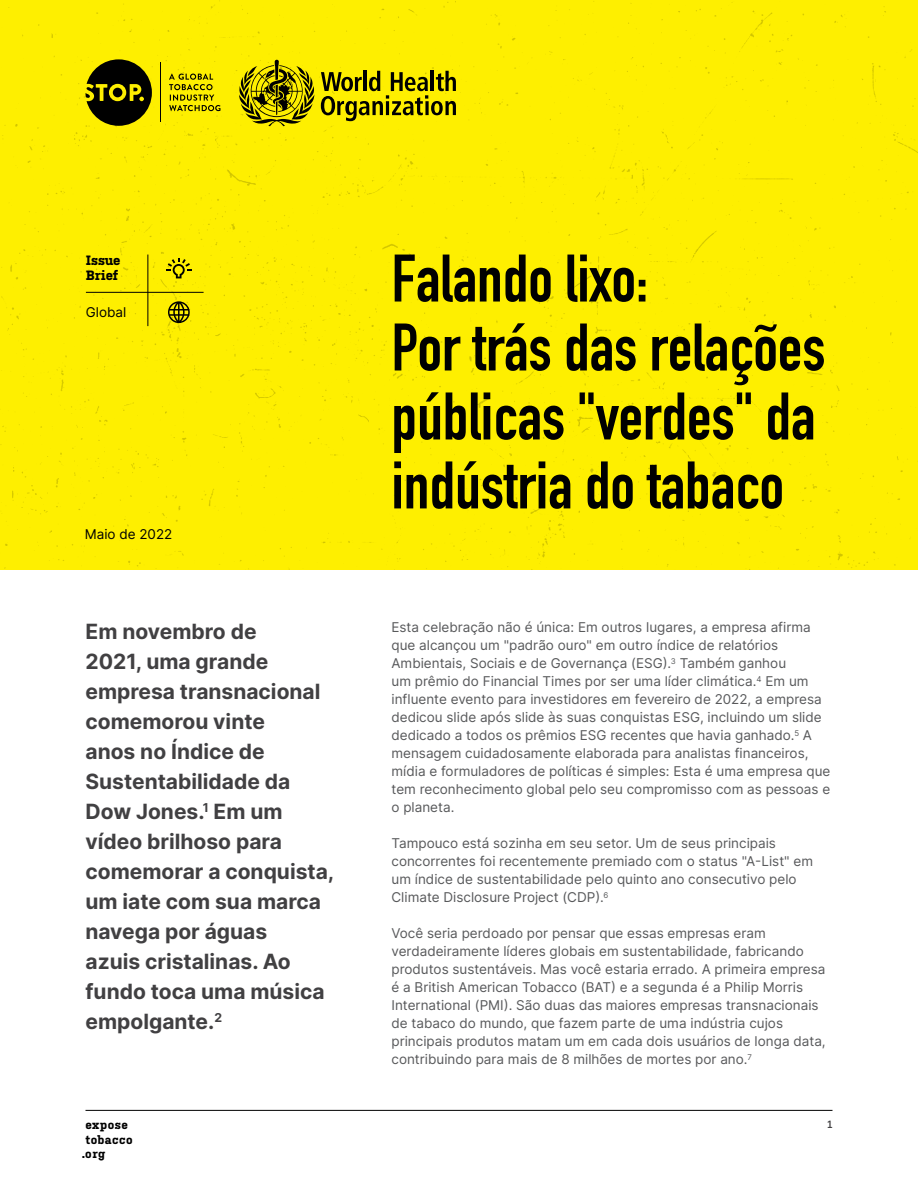
<style>
.page{position:relative;width:918px;height:1188px;background:#fff}
.page>*{position:absolute;margin:0;border:0;box-sizing:border-box;transform-origin:0 0}
.t1{font:700 66px/69px "DIN Condensed";color:#000}
.t2{font:700 21px/30px "Inter";color:#414042}
.t3{font:13.5px/18px "Inter";color:#58595b}
.t4{font:13.5px "Inter";color:#000}
.t5{font:700 13.5px/15px "Kulturista";color:#000}
.t6{font:700 12px/13.8px "Kulturista";letter-spacing:.04em;color:#000}
.t7{font:600 10.5px "Kulturista";color:#414042}
</style>
<div class="page">
<div style="left:0;top:0;width:918px;height:570px;background:#feef00"></div>
<div style="left:748px;top:345px;width:58px;height:127px;background:#feef00"></div>
<hr style="left:86px;top:1110px;width:746px;height:1px;background:#000">
<hr style="left:148px;top:255px;width:1px;height:71px;background:#000">
<hr style="left:86px;top:292px;width:118px;height:1px;background:#000">
<svg style="left:168px;top:301px;width:22px;height:22px"></svg>
<svg style="left:166px;top:258px;width:25px;height:20px"></svg>
<svg style="left:86px;top:59px;width:66px;height:67px;background:#544f00"></svg>
<div style="left:113px;top:88px;width:9px;height:9px;background:#000;border-radius:50%"></div>
<hr style="left:161px;top:63px;width:1px;height:59px;background:#000">
<svg style="left:169px;top:74px;width:52px;height:37px;background:#c4b900"></svg>
<svg style="left:238px;top:60px;width:218px;height:66px;background:#b8ad00"></svg>
<p class="t5" style="left:86px;top:251px;width:36px">Issue<br>Brief</p>
<p class="t4" style="left:86px;top:302px;width:42px">Global</p>
<p class="t4" style="left:85px;top:524px;width:89px">Maio de 2022</p>
<h1 class="t1" style="left:392px;top:244px;width:436px">Falando lixo:<br>Por trás das relações públicas "verdes" da indústria do tabaco</h1>
<p class="t2" style="left:86px;top:616px;width:250px">Em novembro de<br>2021, uma grande empresa transnacional comemorou vinte<br>anos no Índice de<br>Sustentabilidade da<br>Dow Jones.<sup>1</sup> Em um vídeo brilhoso para comemorar a conquista, um iate com sua marca navega por águas<br>azuis cristalinas. Ao fundo toca uma música empolgante.<sup>2</sup></p>
<p class="t3" style="left:391px;top:618px;width:440px">Esta celebração não é única: Em outros lugares, a empresa afirma que alcançou um "padrão ouro" em outro índice de relatórios Ambientais, Sociais e de Governança (ESG).<sup>3</sup> Também ganhou<br>um prêmio do Financial Times por ser uma líder climática.<sup>4</sup> Em um influente evento para investidores em fevereiro de 2022, a empresa dedicou slide após slide às suas conquistas ESG, incluindo um slide dedicado a todos os prêmios ESG recentes que havia ganhado.<sup>5</sup> A mensagem cuidadosamente elaborada para analistas financeiros, mídia e formuladores de políticas é simples: Esta é uma empresa que tem reconhecimento global pelo seu compromisso com as pessoas e o planeta.</p>
<p class="t3" style="left:392px;top:834px;width:423px">Tampouco está sozinha em seu setor. Um de seus principais concorrentes foi recentemente premiado com o status "A-List" em um índice de sustentabilidade pelo quinto ano consecutivo pelo Climate Disclosure Project (CDP).<sup>6</sup></p>
<p class="t3" style="left:391px;top:924px;width:436px">Você seria perdoado por pensar que essas empresas eram verdadeiramente líderes globais em sustentabilidade, fabricando produtos sustentáveis. Mas você estaria errado. A primeira empresa é a British American Tobacco (BAT) e a segunda é a Philip Morris International (PMI). São duas das maiores empresas transnacionais de tabaco do mundo, que fazem parte de uma indústria cujos principais produtos matam um em cada dois usuários de longa data, contribuindo para mais de 8 milhões de mortes por ano.<sup>7</sup></p>
<p class="t6" style="left:86px;top:1117px;width:44px">expose</p>
<p class="t7" style="left:828px;top:1117px;width:6px">1</p>
<p class="t6" style="left:82px;top:1132px;width:52px;text-indent:4px">tobacco .org</p>
</div>
